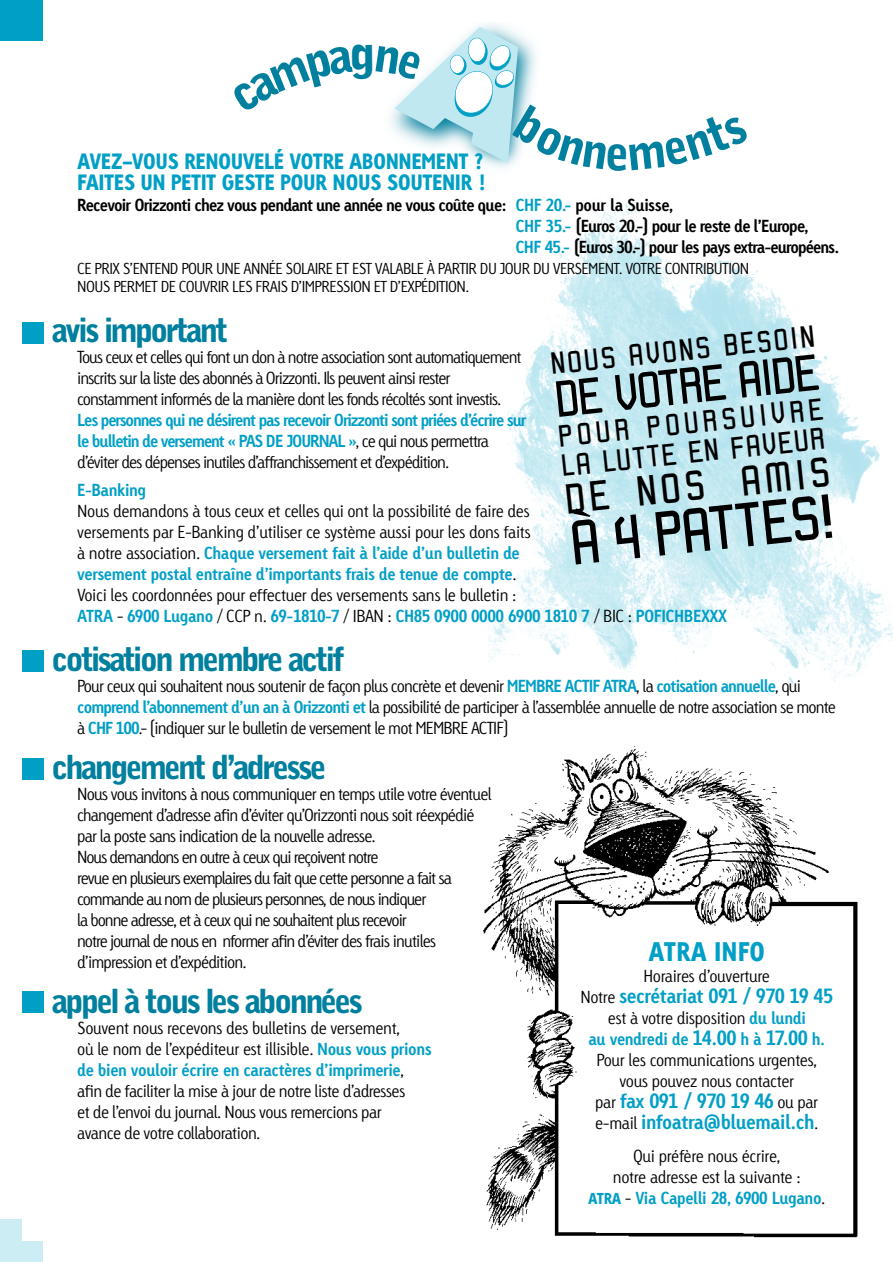
<style>
.page{position:relative;width:893px;height:1262px;background:#fff}
.page>*{position:absolute;margin:0;border:0;box-sizing:border-box;transform-origin:0 0}
.t1{font:66.15px "Linotype Kaliber";color:#000}
.t2{font:54px "Linotype Kaliber";color:#000}
.t3{font:44.55px "Linotype Kaliber";color:#000}
.t4{font:900 33px "Bell Gothic";letter-spacing:-.085em;color:#00809e}
.t5{font:32.4px/29.7px "Linotype Kaliber";color:#000}
.t6{font:900 25.5px "Linotype Tetria";letter-spacing:-.01em;color:#009fc6}
.t7{font:900 21px/21px "Linotype Tetria";letter-spacing:-.025em;color:#009fc6}
.t8{font:19.5px/21px "Linotype Tetria Bold Tab";letter-spacing:-.025em;color:#009fc6}
.t9{font:300 16.5px/21px "Linotype Tetria";letter-spacing:-.055em;color:#000}
.t10{font:300 16.5px/21px "Linotype Tetria";letter-spacing:-.025em;color:#000}
.t11{font:16.5px/21px "Linotype Tetria Bold Tab";letter-spacing:-.025em;color:#009fc6}
.t12{font:16.5px/21px "Linotype Tetria Bold Tab";letter-spacing:-.05em;color:#000}
.t13{font:16.5px/21px "Linotype Tetria Bold Tab";letter-spacing:-.07em;color:#009fc6}
.t14{font:300 15px/18px "Linotype Tetria";letter-spacing:-.04em;color:#000}
.s1{color:#009fc6}
.s2{font-family:"Linotype Tetria";font-weight:300;color:#000}
.s3{font-family:"Linotype Tetria Bold Tab";font-weight:400;color:#009fc6}
.s4{font-family:"Linotype Tetria";font-weight:300;font-size:16.5px;color:#000}
.s5{font-size:19.5px}
.s6{font-family:"Linotype Tetria";font-weight:900;font-size:15px}
</style>
<div class="page">
<img style="left:488px;top:198px;width:404px;height:490px">
<div style="left:0;top:0;width:43px;height:41px;background:#009fc6"></div>
<div style="left:0;top:1219px;width:43px;height:42px;background:#ccedf4"></div>
<div style="left:22px;top:1219px;width:21px;height:21px;background:#fff"></div>
<div style="left:22px;top:322px;width:21px;height:21px;background:#009fc6"></div>
<div style="left:22px;top:651px;width:21px;height:21px;background:#009fc6"></div>
<div style="left:22px;top:758px;width:21px;height:21px;background:#009fc6"></div>
<div style="left:22px;top:991px;width:21px;height:21px;background:#009fc6"></div>
<img style="left:483px;top:746px;width:375px;height:492px">
<svg style="left:390px;top:27px;width:146px;height:141px"></svg>
<p class="t7" style="left:77px;top:153px;width:410px">AVEZ-VOUS RENOUVELÉ VOTRE ABONNEMENT ?<br>FAITES UN PETIT GESTE POUR NOUS SOUTENIR !</p>
<p class="t12" style="left:515px;top:197px;width:325px;text-indent:-438px">Recevoir Orizzonti chez vous pendant une année ne vous coûte que: <span class="s1">CHF 20.-</span> pour la Suisse,<br><span class="s1">CHF 35.-</span> (Euros 20.-) pour le reste de l’Europe,<br><span class="s1">CHF 45.-</span> (Euros 30.-) pour les pays extra-européens.</p>
<p class="t14" style="left:77px;top:261px;width:673px">CE PRIX S’ENTEND POUR UNE ANNÉE SOLAIRE ET EST VALABLE À PARTIR DU JOUR DU VERSEMENT. VOTRE CONTRIBUTION<br>NOUS PERMET DE COUVRIR LES FRAIS D’IMPRESSION ET D’EXPÉDITION.</p>
<h3 class="t4" style="left:52px;top:317px;width:178px">avis important</h3>
<p class="t9" style="left:77px;top:348px;width:446px">Tous ceux et celles qui font un don à notre association sont automatiquement inscrits sur la liste des abonnés à Orizzonti. Ils peuvent ainsi rester constamment informés de la manière dont les fonds récoltés sont investis.</p>
<p class="t13" style="left:77px;top:411px;width:451px">Les personnes qui ne désirent pas recevoir Orizzonti sont priées d’écrire sur le bulletin de versement « PAS DE JOURNAL »<span class="s2">, ce qui nous permettra</span></p>
<p class="t9" style="left:77px;top:453px;width:373px">d’éviter des dépenses inutiles d’affranchissement et d’expédition.</p>
<p class="t11" style="left:77px;top:482px;width:70px">E-Banking</p>
<p class="t10" style="left:77px;top:503px;width:455px">Nous demandons à tous ceux et celles qui ont la possibilité de faire des versements par E-Banking d’utiliser ce système aussi pour les dons faits</p>
<p class="t11" style="left:77px;top:545px;width:444px"><span class="s2">à notre association.</span> Chaque versement fait à l’aide d’un bulletin de versement postal entraîne d’importants frais de tenue de compte<span class="s2">.</span></p>
<p class="t10" style="left:77px;top:587px;width:440px">Voici les coordonnées pour effectuer des versements sans le bulletin :</p>
<p class="t11" style="left:77px;top:608px;width:651px">ATRA <span class="s2">-</span> 6900 Lugano <span class="s2">/ CCP n.</span> 69-1810-7 <span class="s2">/ IBAN :</span> CH85 0900 0000 6900 1810 7 <span class="s2">/ BIC :</span> POFICHBEXXX</p>
<h3 class="t4" style="left:52px;top:646px;width:295px">cotisation membre actif</h3>
<p class="t9" style="left:77px;top:677px;width:760px">Pour ceux qui souhaitent nous soutenir de façon plus concrète et devenir <span class="s3">MEMBRE ACTIF ATRA</span>, la <span class="s3">cotisation annuelle</span>, qui <span class="s3">comprend l’abonnement d’un an à Orizzonti et</span> la possibilité de participer à l’assemblée annuelle de notre association se monte à <span class="s3">CHF 100</span>.- (indiquer sur le bulletin de versement le mot MEMBRE ACTIF)</p>
<h3 class="t4" style="left:52px;top:754px;width:276px">changement d’adresse</h3>
<p class="t9" style="left:77px;top:785px;width:416px">Nous vous invitons à nous communiquer en temps utile votre éventuel changement d’adresse afin d’éviter qu’Orizzonti nous soit réexpédié par la poste sans indication de la nouvelle adresse.<br>Nous demandons en outre à ceux qui reçoivent notre<br>revue en plusieurs exemplaires du fait que cette personne a fait sa commande au nom de plusieurs personnes, de nous indiquer<br>la bonne adresse, et à ceux qui ne souhaitent plus recevoir<br>notre journal de nous en nformer afin d’éviter des frais inutiles d’impression et d’expédition.</p>
<h3 class="t4" style="left:52px;top:988px;width:313px">appel à tous les abonnées</h3>
<p class="t10" style="left:77px;top:1019px;width:356px">Souvent nous recevons des bulletins de versement,<br>où le nom de l’expéditeur est illisible. <span class="s3">Nous vous prions</span></p>
<p class="t11" style="left:77px;top:1061px;width:328px">de bien vouloir écrire en caractères d’imprimerie<span class="s2">,</span></p>
<p class="t9" style="left:77px;top:1082px;width:329px">afin de faciliter la mise à jour de notre liste d’adresses et de l’envoi du journal. Nous vous remercions par avance de votre collaboration.</p>
<h3 class="t5" style="left:548px;top:348px;width:268px;rotate:-6deg">NOUS AVONS BESOIN</h3>
<h2 class="t2" style="left:550px;top:367px;width:268px;rotate:-6deg">DE VOTRE AIDE</h2>
<h3 class="t5" style="left:556px;top:421px;width:269px;rotate:-6deg">POUR POURSUIVRE<br>LA LUTTE EN FAVEUR</h3>
<h3 class="t3" style="left:561px;top:473px;width:269px;rotate:-6deg">DE NOS AMIS</h3>
<h1 class="t1" style="left:564px;top:504px;width:269px;rotate:-6deg">À 4 PATTES!</h1>
<h3 class="t6" style="left:648px;top:942px;width:118px">ATRA INFO</h3>
<p class="t10" style="left:643px;top:967px;width:128px">Horaires d’ouverture</p>
<p class="t8" style="left:580px;top:987px;width:254px"><span class="s4">Notre</span> secrétariat 091 / 970 19 45</p>
<p class="t10" style="left:607px;top:1009px;width:200px">est à votre disposition <span class="s3">du lundi</span></p>
<p class="t11" style="left:588px;top:1030px;width:238px">au vendredi de <span class="s5">14.00</span> h à <span class="s5">17.00</span> h.</p>
<p class="t10" style="left:596px;top:1051px;width:222px;text-align:center">Pour les communications urgentes, vous pouvez nous contacter</p>
<p class="t8" style="left:595px;top:1092px;width:225px"><span class="s4">par</span> fax 091 / 970 19 46 <span class="s4">ou par e-mail</span> infoatra@bluemail.ch<span class="s4">.</span></p>
<p class="t10" style="left:613px;top:1147px;width:189px;text-align:center">Qui préfère nous écrire,<br>notre adresse est la suivante :</p>
<p class="t11" style="left:588px;top:1189px;width:239px"><span class="s6">ATRA</span> <span class="s2">-</span> Via Capelli 28, 6900 Lugano<span class="s2">.</span></p>
</div>
